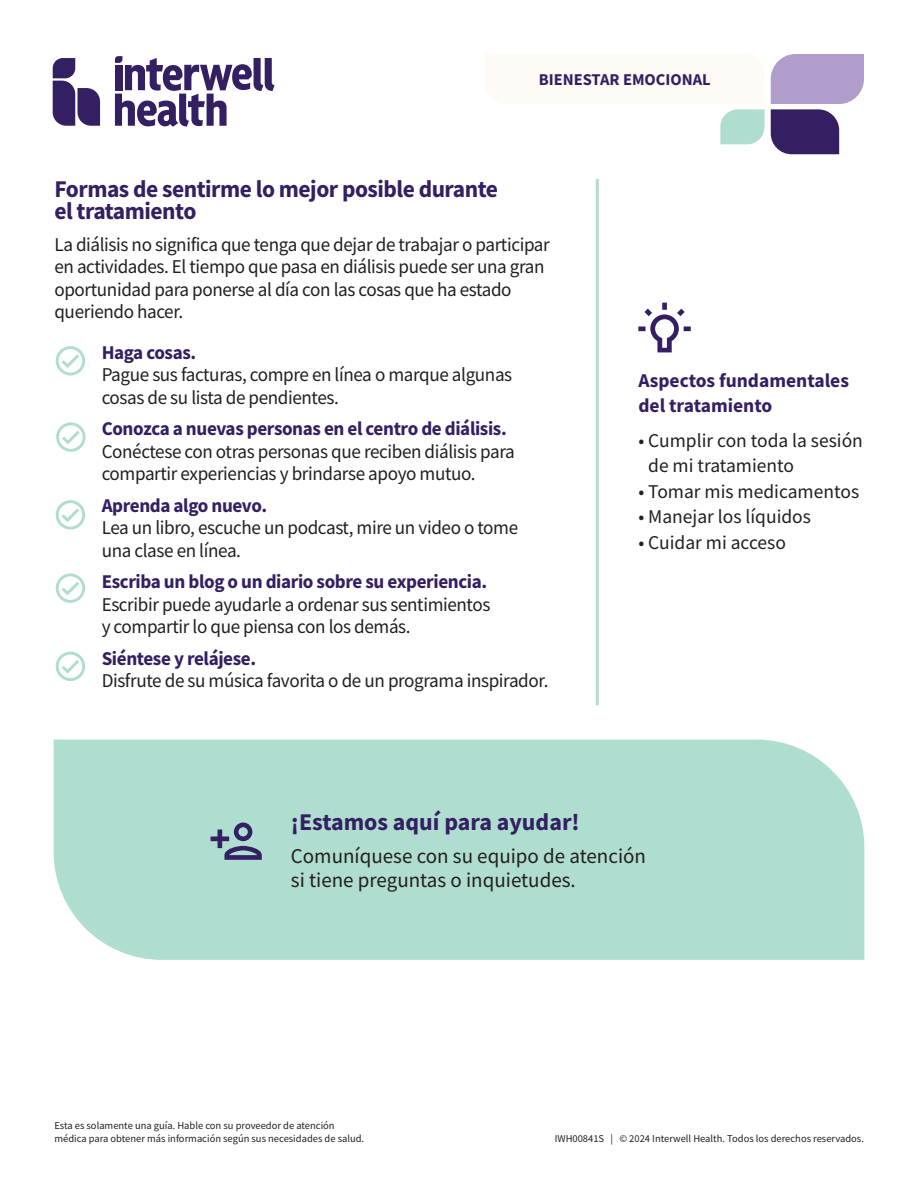
<style>
.page{position:relative;width:918px;height:1188px;background:#fff}
.page>*{position:absolute;margin:0;border:0;box-sizing:border-box;transform-origin:0 0}
.t1{font:700 24px/22.5px "Source Sans Pro";letter-spacing:-.02em;color:#341f62}
.t2{font:700 24px "Source Sans Pro";color:#341f62}
.t3{font:21px/24px "Source Sans Pro";color:#231f20}
.t4{font:19.5px/22.5px "Source Sans Pro";letter-spacing:-.02em;color:#231f20}
.t5{font:700 19.5px "Source Sans Pro";letter-spacing:-.02em;color:#341f62}
.t6{font:19.5px/25.5px "Source Sans Pro";color:#231f20}
.t7{font:700 19.5px/25.5px "Source Sans Pro";color:#341f62}
.t8{font:700 16.5px "Source Sans Pro";color:#341f62}
.t9{font:10.5px/12.6px "Source Sans Pro";color:#231f20}
</style>
<div class="page">
<svg style="left:56px;top:346px;width:29px;height:30px"></svg>
<svg style="left:53px;top:58px;width:47px;height:68px"></svg>
<svg style="left:115px;top:56px;width:160px;height:71px"></svg>
<svg style="left:771px;top:54px;width:93px;height:100px"></svg>
<svg style="left:720px;top:109px;width:45px;height:35px;background:#b7e0d4"></svg>
<hr style="left:596px;top:179px;width:3px;height:526px;background:#afddcf">
<svg style="left:638px;top:303px;width:53px;height:49px"></svg>
<svg style="left:56px;top:422px;width:30px;height:30px"></svg>
<svg style="left:56px;top:500px;width:29px;height:30px"></svg>
<svg style="left:56px;top:573px;width:29px;height:30px"></svg>
<svg style="left:56px;top:652px;width:29px;height:29px"></svg>
<div style="left:54px;top:740px;width:810px;height:220px;background:#afddcf"></div>
<svg style="left:211px;top:823px;width:51px;height:37px;background:#8196a6"></svg>
<h1 class="t8" style="left:539px;top:69px;width:173px">BIENESTAR EMOCIONAL</h1>
<h1 class="t1" style="left:54px;top:177px;width:445px">Formas de sentirme lo mejor posible durante el tratamiento</h1>
<h1 class="t4" style="left:54px;top:233px;width:497px">La diálisis no significa que tenga que dejar de trabajar o participar en actividades. El tiempo que pasa en diálisis puede ser una gran oportunidad para ponerse al día con las cosas que ha estado queriendo hacer.</h1>
<h1 class="t5" style="left:102px;top:339px;width:96px">Haga cosas.</h1>
<h1 class="t4" style="left:102px;top:364px;width:412px">Pague sus facturas, compre en línea o marque algunas cosas de su lista de pendientes.</h1>
<h1 class="t5" style="left:102px;top:416px;width:407px">Conozca a nuevas personas en el centro de diálisis.</h1>
<h1 class="t4" style="left:102px;top:440px;width:415px">Conéctese con otras personas que reciben diálisis para compartir experiencias y brindarse apoyo mutuo.</h1>
<h1 class="t5" style="left:102px;top:492px;width:167px">Aprenda algo nuevo.</h1>
<h1 class="t4" style="left:102px;top:517px;width:418px">Lea un libro, escuche un podcast, mire un video o tome una clase en línea.</h1>
<h1 class="t5" style="left:102px;top:569px;width:387px">Escriba un blog o un diario sobre su experiencia.</h1>
<h1 class="t4" style="left:102px;top:593px;width:390px">Escribir puede ayudarle a ordenar sus sentimientos y compartir lo que piensa con los demás.</h1>
<h1 class="t5" style="left:102px;top:645px;width:156px">Siéntese y relájese.</h1>
<h1 class="t4" style="left:102px;top:670px;width:448px">Disfrute de su música favorita o de un programa inspirador.</h1>
<h1 class="t7" style="left:638px;top:367px;width:212px">Aspectos fundamentales del tratamiento</h1>
<h1 class="t6" style="left:648px;top:427px;width:216px;text-indent:-10px">• Cumplir con toda la sesión de mi tratamiento</h1>
<h1 class="t6" style="left:638px;top:478px;width:222px">• Tomar mis medicamentos</h1>
<h1 class="t6" style="left:638px;top:504px;width:174px">• Manejar los líquidos</h1>
<h1 class="t6" style="left:638px;top:529px;width:149px">• Cuidar mi acceso</h1>
<h1 class="t2" style="left:291px;top:806px;width:290px">¡Estamos aquí para ayudar!</h1>
<h1 class="t3" style="left:291px;top:844px;width:357px">Comuníquese con su equipo de atención si tiene preguntas o inquietudes.</h1>
<p class="t9" style="left:54px;top:1119px;width:311px">Esta es solamente una guía. Hable con su proveedor de atención médica para obtener más información según sus necesidades de salud.</p>
<p class="t9" style="left:555px;top:1132px;width:311px">IWH00841S | © 2024 Interwell Health. Todos los derechos reservados.</p>
</div>
